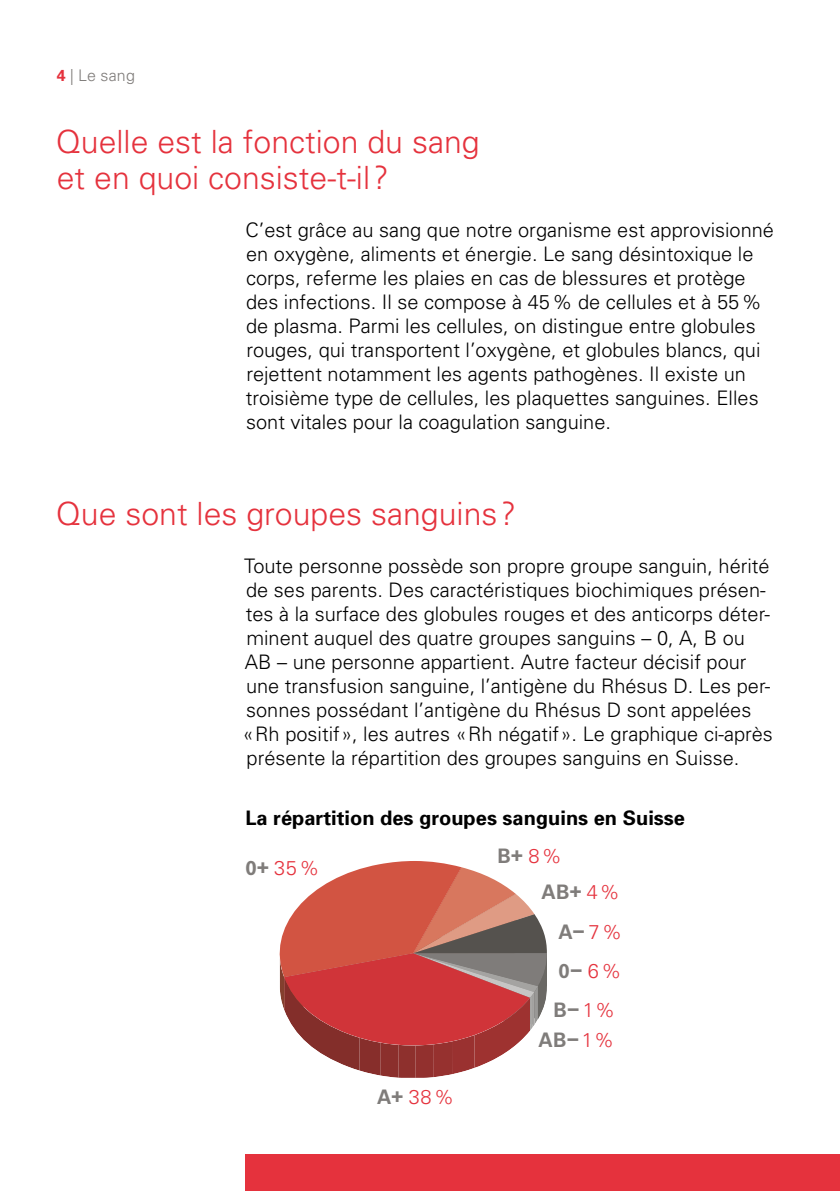
<style>
.page{position:relative;width:840px;height:1191px;background:#fff}
.page>*{position:absolute;margin:0;border:0;box-sizing:border-box;transform-origin:0 0}
.t1{font:300 32px/36px "Univers";color:#e5323d}
.t2{font:300 20px/24px "Univers";color:#000}
.t3{font:700 20px "Univers";color:#000}
.t4{font:700 20px "Univers LT Pro 65";color:#7f7c7a}
.t5{font:300 20px "Univers LT Pro 45";color:#e5323d}
.t6{font:300 16px "Univers";letter-spacing:.01em;color:#7f7c7a}
.s1{font-weight:700;color:#e5323d}
.s2{font-family:"Univers LT Pro 65";font-weight:700;color:#7f7c7a}
.s3{font-family:"Univers LT Pro 45";font-weight:300;color:#e5323d}
</style>
<div class="page">
<svg style="left:279px;top:861px;width:267px;height:216px"></svg>
<div style="left:245px;top:1154px;width:594px;height:37px;background:#e5323d"></div>
<p class="t6" style="left:57px;top:69px;width:80px"><span class="s1">4</span> | Le sang</p>
<h1 class="t1" style="left:56px;top:127px;width:425px">Quelle est la fonction du sang et en quoi consiste-t-il ?</h1>
<p class="t2" style="left:245px;top:220px;width:529px">C’est grâce au sang que notre organisme est approvisionné en oxygène, aliments et énergie. Le sang désintoxique le corps, referme les plaies en cas de blessures et protège des infections. Il se compose à 45 % de cellules et à 55 % de plasma. Parmi les cellules, on distingue entre globules rouges, qui transportent l’oxygène, et globules blancs, qui rejettent notamment les agents pathogènes. Il existe un troisième type de cellules, les plaquettes sanguines. Elles sont vitales pour la coagulation sanguine.</p>
<h1 class="t1" style="left:56px;top:499px;width:461px">Que sont les groupes sanguins ?</h1>
<p class="t2" style="left:243px;top:556px;width:531px">Toute personne possède son propre groupe sanguin, hérité de ses parents. Des caractéristiques biochimiques présen&shy;tes à la surface des globules rouges et des anticorps déter&shy;minent auquel des quatre groupes sanguins – 0, A, B ou AB – une personne appartient. Autre facteur décisif pour une transfusion sanguine, l’antigène du Rhésus D. Les per&shy;sonnes possédant l’antigène du Rhésus D sont appelées «Rh positif», les autres «Rh négatif». Le graphique ci-après présente la répartition des groupes sanguins en Suisse.</p>
<p class="t3" style="left:245px;top:810px;width:441px">La répartition des groupes sanguins en Suisse</p>
<p class="t5" style="left:245px;top:857px;width:75px"><span class="s2">0+</span> 35 %</p>
<p class="t5" style="left:377px;top:1085px;width:78px"><span class="s2">A+</span> 38 %</p>
<p class="t4" style="left:497px;top:844px;width:66px">B+ <span class="s3">8 %</span></p>
<p class="t4" style="left:541px;top:881px;width:80px">AB+ <span class="s3">4 %</span></p>
<p class="t4" style="left:558px;top:919px;width:65px">A−<span class="s3">7 %</span></p>
<p class="t4" style="left:558px;top:958px;width:65px">0− <span class="s3">6 %</span></p>
<p class="t4" style="left:553px;top:997px;width:63px">B−<span class="s3">1 %</span></p>
<p class="t4" style="left:538px;top:1028px;width:77px">AB− <span class="s3">1 %</span></p>
</div>
